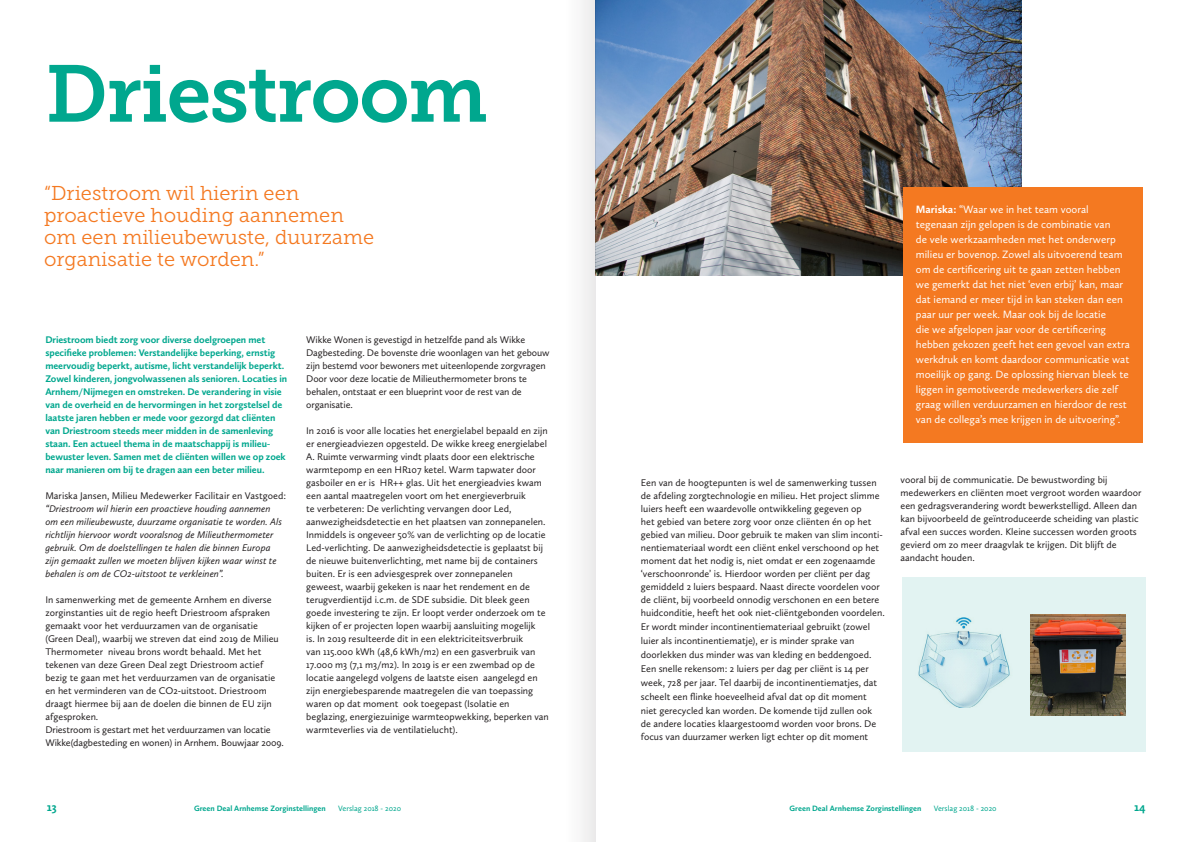
<style>
.page{position:relative;width:1191px;height:842px;background:#fff}
.page>*{position:absolute;margin:0;border:0;box-sizing:border-box;transform-origin:0 0}
.Kop_Groot{font:80px "Museo Slab 700";letter-spacing:-.02em;color:#00a78e}
.t1{font:20px/22px "Museo Slab 300";letter-spacing:.005em;color:#f47921}
.t2{font:700 12px "Calluna Sans";color:#00a78e}
.Citaat{font:11px/15px "Calluna Sans";color:#fff}
.text{font:10px/13px "Calluna Sans";color:#231f20}
.Intro{font:700 10px/13px "Calluna Sans";letter-spacing:-.01em;color:#00a78e}
.text-2{font:italic 10px/13px "Calluna Sans";letter-spacing:.005em;color:#231f20}
.t3{font:700 8px "Calluna Sans";color:#00a78e}
.t4{font:8px "Calluna Sans";color:#00a78e}
.s1{font-style:normal}
.s2{font-weight:700}
</style>
<div class="page">
<img style="left:595px;top:0;width:426px;height:275px">
<div style="left:903px;top:187px;width:239px;height:255px;background:#f47921"></div>
<div style="left:901px;top:577px;width:244px;height:174px;background:#e2f3f2"></div>
<img style="left:1030px;top:614px;width:95px;height:101px">
<img style="left:918px;top:618px;width:92px;height:89px">
<div style="left:564px;top:0;width:31px;height:842px;background:#f7f7f7"></div>
<h1 class="Kop_Groot" style="left:45px;top:49px;width:444px">Driestroom</h1>
<p class="t1" style="left:44px;top:182px;width:331px">“Driestroom wil hierin een proactieve houding aannemen om een milieubewuste, duurzame organisatie te worden.”</p>
<p class="Intro" style="left:45px;top:333px;width:243px">Driestroom biedt zorg voor diverse doelgroepen met specifieke problemen: Verstandelijke beperking, ernstig meervoudig beperkt, autisme, licht verstandelijk beperkt.<br>Zowel kinderen, jongvolwassenen als senioren. Locaties in Arnhem/Nijmegen en omstreken. De verandering in visie van de overheid en de hervormingen in het zorgstelsel de laatste jaren hebben er mede voor gezorgd dat cliënten van Driestroom steeds meer midden in de samenleving staan. Een actueel thema in de maatschappij is milieu&shy;bewuster leven. Samen met de cliënten willen we op zoek naar manieren om bij te dragen aan een beter milieu.</p>
<p class="text-2" style="left:45px;top:489px;width:242px"><span class="s1">Mariska Jansen, Milieu Medewerker Facilitair en Vastgoed: </span>“Driestroom wil hierin een proactieve houding aannemen<br>om een milieubewuste, duurzame organisatie te worden. Als richtlijn hiervoor wordt vooralsnog de Milieuthermometer gebruik. Om de doelstellingen te halen die binnen Europa zijn gemaakt zullen we moeten blijven kijken waar winst te behalen is om de CO2-uitstoot te verkleinen”.</p>
<p class="text" style="left:45px;top:593px;width:235px">In samenwerking met de gemeente Arnhem en diverse zorginstanties uit de regio heeft Driestroom afspraken gemaakt voor het verduurzamen van de organisatie (Green Deal), waarbij we streven dat eind 2019 de Milieu Thermometer niveau brons wordt behaald. Met het tekenen van deze Green Deal zegt Driestroom actief bezig te gaan met het verduurzamen van de organisatie en het verminderen van de CO2-uitstoot. Driestroom draagt hiermee bij aan de doelen die binnen de EU zijn afgesproken.</p>
<p class="text" style="left:45px;top:723px;width:240px">Driestroom is gestart met het verduurzamen van locatie<br>Wikke(dagbesteding en wonen) in Arnhem. Bouwjaar 2009.</p>
<p class="text" style="left:306px;top:333px;width:245px">Wikke Wonen is gevestigd in hetzelfde pand als Wikke Dagbesteding. De bovenste drie woonlagen van het gebouw zijn bestemd voor bewoners met uiteenlopende zorgvragen Door voor deze locatie de Milieuthermometer brons te behalen, ontstaat er een blueprint voor de rest van de organisatie.</p>
<p class="text" style="left:306px;top:424px;width:244px">In 2016 is voor alle locaties het energielabel bepaald en zijn er energieadviezen opgesteld. De wikke kreeg energielabel A. Ruimte verwarming vindt plaats door een elektrische warmtepomp en een HR107 ketel. Warm tapwater door gasboiler en er is HR++ glas. Uit het energieadvies kwam een aantal maatregelen voort om het energieverbruik<br>te verbeteren: De verlichting vervangen door Led, aanwezigheidsdetectie en het plaatsen van zonnepanelen.<br>Inmiddels is ongeveer 50% van de verlichting op de locatie Led-verlichting. De aanwezigheidsdetectie is geplaatst bij de nieuwe buitenverlichting, met name bij de containers buiten. Er is een adviesgesprek over zonnepanelen geweest, waarbij gekeken is naar het rendement en de terugverdientijd i.c.m. de SDE subsidie. Dit bleek geen goede investering te zijn. Er loopt verder onderzoek om te kijken of er projecten lopen waarbij aansluiting mogelijk<br>is. In 2019 resulteerde dit in een elektriciteitsverbruik<br>van 115.000 kWh (48,6 kWh/m2) en een gasverbruik van 17.000 m3 (7,1 m3/m2). In 2019 is er een zwembad op de locatie aangelegd volgens de laatste eisen aangelegd en zijn energiebesparende maatregelen die van toepassing waren op dat moment ook toegepast (Isolatie en beglazing, energiezuinige warmteopwekking, beperken van warmteverlies via de ventilatielucht).</p>
<p class="Citaat" style="left:916px;top:201px;width:215px"><span class="s2">Mariska:</span> “Waar we in het team vooral tegenaan zijn gelopen is de combinatie van<br>de vele werkzaamheden met het onderwerp milieu er bovenop. Zowel als uitvoerend team om de certificering uit te gaan zetten hebben we gemerkt dat het niet ‘even erbij’ kan, maar dat iemand er meer tijd in kan steken dan een paar uur per week. Maar ook bij de locatie<br>die we afgelopen jaar voor de certificering hebben gekozen geeft het een gevoel van extra werkdruk en komt daardoor communicatie wat moeilijk op gang. De oplossing hiervan bleek te liggen in gemotiveerde medewerkers die zelf graag willen verduurzamen en hierdoor de rest van de collega’s mee krijgen in de uitvoering”.</p>
<p class="text" style="left:641px;top:476px;width:245px">Een van de hoogtepunten is wel de samenwerking tussen de afdeling zorgtechnologie en milieu. Het project slimme luiers heeft een waardevolle ontwikkeling gegeven op<br>het gebied van betere zorg voor onze cliënten én op het gebied van milieu. Door gebruik te maken van slim inconti&shy;nentiemateriaal wordt een cliënt enkel verschoond op het moment dat het nodig is, niet omdat er een zogenaamde ‘verschoonronde’ is. Hierdoor worden per cliënt per dag gemiddeld 2 luiers bespaard. Naast directe voordelen voor de cliënt, bij voorbeeld onnodig verschonen en een betere huidconditie, heeft het ook niet-cliëntgebonden voordelen.</p>
<p class="text" style="left:641px;top:619px;width:238px;line-height:14px">Er wordt minder incontinentiemateriaal gebruikt (zowel luier als incontinentiematje), er is minder sprake van doorlekken dus minder was van kleding en beddengoed.<br>Een snelle rekensom: 2 luiers per dag per cliënt is 14 per week, 728 per jaar. Tel daarbij de incontinentiematjes, dat scheelt een flinke hoeveelheid afval dat op dit moment niet gerecycled kan worden. De komende tijd zullen ook</p>
<p class="text" style="left:641px;top:717px;width:237px">de andere locaties klaargestoomd worden voor brons. De focus van duurzamer werken ligt echter op dit moment</p>
<p class="text" style="left:900px;top:473px;width:242px">vooral bij de communicatie. De bewustwording bij medewerkers en cliënten moet vergroot worden waardoor een gedragsverandering wordt bewerkstelligd. Alleen dan kan bijvoorbeeld de geïntroduceerde scheiding van plastic afval een succes worden. Kleine successen worden groots gevierd om zo meer draagvlak te krijgen. Dit blijft de aandacht houden.</p>
<p class="t2" style="left:47px;top:799px;width:12px">13</p>
<p class="t3" style="left:194px;top:803px;width:133px">Green Deal Arnhemse Zorginstellingen</p>
<p class="t4" style="left:338px;top:803px;width:64px">Verslag 2018 - 2020</p>
<p class="t3" style="left:789px;top:803px;width:133px">Green Deal Arnhemse Zorginstellingen</p>
<p class="t4" style="left:933px;top:803px;width:64px">Verslag 2018 - 2020</p>
<p class="t2" style="left:1134px;top:799px;width:13px">14</p>
</div>
